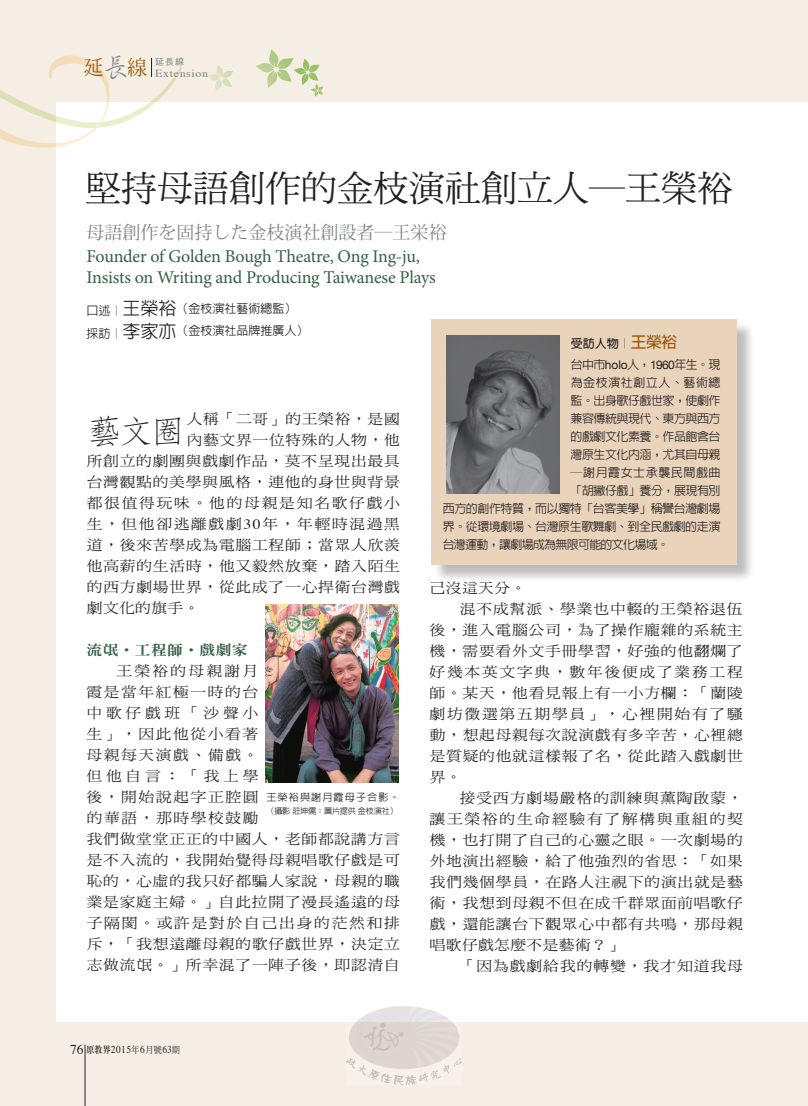
<style>
.page{position:relative;width:808px;height:1106px;background:#f5eee5}
.page>*{position:absolute;margin:0;border:0;box-sizing:border-box;transform-origin:0 0}
.t1{font:36px "DF Ming Std W5";color:#231f20}
.t2{font:300 33px "AR Fang Song B5 HK";color:#231f20;scale:1.11 1}
.t3{font:18px/21.8px "Minion Pro";letter-spacing:-.015em;color:#365f45}
.t4{font:18px "Koz Min Pro";color:#808285}
.t5{font:14.1px/21px "DF Ming Std W5";letter-spacing:.05em;color:#231f20;scale:1.11 1}
.t6{font:14.1px "DF Ming Std W5";letter-spacing:.11em;color:#231f20;scale:1.11 1}
.t7{font:14.1px "DF Ming Std W5";letter-spacing:.105em;color:#231f20;scale:1.11 1}
.t8{font:14.1px "DF Ming Std W5";letter-spacing:.025em;color:#231f20;scale:1.11 1}
.t9{font:14.1px "DF Ming Std W9";letter-spacing:.025em;color:#365f45;scale:1.11 1}
.t10{font:500 12px/20.7px "AR Hei B5";letter-spacing:-.04em;color:#231f20}
.t11{font:500 12px/22.5px "AR Hei B5";color:#231f20}
.t12{font:500 12px "AR Hei B5";letter-spacing:.045em;color:#231f20}
.t13{font:500 12px "AR Hei B5";letter-spacing:-.06em;color:#231f20}
.t14{font:10.8px "Times";letter-spacing:.05em;color:#808285;scale:1.11 1}
.t15{font:10.5px "Times";letter-spacing:.05em;color:#231f20;scale:.9 1}
.t16{font:500 10.2px "AR Hei B5";letter-spacing:.105em;color:#231f20}
.t17{font:9px "Heisei Kaku Go Std W3";color:#808285}
.t18{font:500 8.1px "AR Hei B5";letter-spacing:-.02em;color:#231f20}
.s1{font-family:"AR Xing Shu B5";font-weight:500;font-size:27.75px}
.s2{font-size:18px}
.s3{font-weight:700}
.s4{font-weight:700;font-size:15.75px;color:#9e5807}
.s5{font-family:"Helvetica Neue";font-weight:400}
.s6{font-family:"Times"}
.s7{font-size:13.5px}
.s8{font-family:"AR Ming B5";font-weight:800;font-size:9px}
.s9{font-family:"DF Ming Std W5";font-size:9px}
</style>
<div class="page">
<div style="left:56px;top:102px;width:752px;height:920px;background:#fff"></div>
<svg style="left:256px;top:49px;width:68px;height:48px"></svg>
<svg style="left:208px;top:65px;width:25px;height:26px"></svg>
<hr style="left:85px;top:1044px;width:1px;height:62px;background:#231f20">
<svg style="left:0;top:55px;width:182px;height:93px"></svg>
<div style="left:433px;top:321px;width:322px;height:262px;background:#231f20;opacity:.3"></div>
<div style="left:431px;top:319px;width:305px;height:245px;background:#ead3bb"></div>
<img style="left:447px;top:336px;width:112px;height:157px">
<img style="left:265px;top:604px;width:134px;height:178px">
<img style="left:347px;top:1006px;width:114px;height:78px">
<p class="t14" style="left:84px;top:63px;width:114px"><sup>延</sup><span class="s1">長</span><sup>線</sup> Extension</p>
<p class="t17" style="left:155px;top:55px;width:30px">延長線</p>
<h1 class="t1" style="left:85px;top:169px;width:649px">堅持母語創作的金枝演社創立人─王榮裕</h1>
<p class="t4" style="left:87px;top:219px;width:361px">母語創作を固持した金枝演社創設者―王栄裕</p>
<p class="t3" style="left:87px;top:245px;width:351px">Founder of Golden Bough Theatre, Ong Ing-ju,<br>Insists on Writing and Producing Taiwanese Plays</p>
<p class="t11" style="left:87px;top:297px;width:223px">口述︱<span class="s2">王榮裕</span>（金枝演社藝術總監）採訪︱<span class="s2">李家亦</span>（金枝演社品牌推廣人）</p>
<p class="t10" style="left:571px;top:333px;width:151px"><span class="s3">受訪人物︱</span><span class="s4">王榮裕<br></span>台中市<span class="s5">holo</span>人，<span class="s5">1960</span>年生。現</p>
<p class="t12" style="left:571px;top:376px;width:151px">為金枝演社創立人、藝術總</p>
<p class="t10" style="left:571px;top:390px;width:151px">監。出身歌仔戲世家，使劇作</p>
<p class="t10" style="left:571px;top:408px;width:151px">兼容傳統與現代、東方與西方</p>
<p class="t10" style="left:571px;top:426px;width:151px">的戲劇文化素養。作品飽含台</p>
<p class="t10" style="left:571px;top:444px;width:151px">灣原生文化內涵，尤其自母親</p>
<p class="t12" style="left:571px;top:466px;width:151px">─謝月霞女士承襲民間戲曲</p>
<p class="t10" style="left:570px;top:480px;width:151px">「胡撇仔戲」養分，展現有別</p>
<p class="t10" style="left:443px;top:498px;width:279px">西方的創作特質，而以獨特「台客美學」稱譽台灣劇場</p>
<p class="t10" style="left:443px;top:516px;width:279px">界。從環境劇場、台灣原生歌舞劇、到全民戲劇的走演</p>
<p class="t13" style="left:443px;top:538px;width:228px">台灣運動，讓劇場成為無限可能的文化場域。</p>
<h2 class="t2" style="left:87px;top:414px;width:91px">藝文圈</h2>
<p class="t5" style="left:187px;top:408px;width:193px">人稱「二哥」的王榮裕，是國</p>
<p class="t5" style="left:187px;top:429px;width:193px">內藝文界一位特殊的人物，他</p>
<p class="t5" style="left:87px;top:450px;width:284px">所創立的劇團與戲劇作品，莫不呈現出最具</p>
<p class="t5" style="left:87px;top:471px;width:284px">台灣觀點的美學與風格，連他的身世與背景</p>
<p class="t6" style="left:87px;top:495px;width:284px">都很值得玩味。他的母親是知名歌仔戲小</p>
<p class="t7" style="left:87px;top:516px;width:284px">生，但他卻逃離戲劇<span class="s6">30</span>年，年輕時混過黑</p>
<p class="t5" style="left:87px;top:534px;width:284px">道，後來苦學成為電腦工程師；當眾人欣羨</p>
<p class="t5" style="left:87px;top:555px;width:284px">他高薪的生活時，他又毅然放棄，踏入陌生</p>
<p class="t5" style="left:87px;top:576px;width:284px">的西方劇場世界，從此成了一心捍衛台灣戲</p>
<p class="t5" style="left:87px;top:597px;width:103px">劇文化的旗手。</p>
<p class="t9" style="left:87px;top:642px;width:147px">流氓‧工程師‧戲劇家</p>
<p class="t5" style="left:87px;top:660px;width:284px;text-indent:30px">王榮裕的母親謝月<br>霞是當年紅極一時的台<br>中歌仔戲班「沙聲小<br>生」，因此他從小看著<br>母親每天演戲、備戲。<br>但他自言：「我上學<br>後，開始說起字正腔圓<br>的華語，那時學校鼓勵<br>我們做堂堂正正的中國人，老師都說講方言是不入流的，我開始覺得母親唱歌仔戲是可恥的，心虛的我只好都騙人家說，母親的職業是家庭主婦。」自此拉開了漫長遙遠的母子隔閡。或許是對於自己出身的茫然和排斥，「我想遠離母親的歌仔戲世界，決定立志做流氓。」所幸混了一陣子後，即認清自</p>
<p class="t5" style="left:430px;top:577px;width:88px">己沒這天分。</p>
<p class="t5" style="left:460px;top:598px;width:256px">混不成幫派、學業也中輟的王榮裕退伍</p>
<p class="t5" style="left:429px;top:619px;width:284px">後，進入電腦公司，為了操作龐雜的系統主</p>
<p class="t5" style="left:429px;top:640px;width:284px">機，需要看外文手冊學習，好強的他翻爛了</p>
<p class="t6" style="left:429px;top:664px;width:284px">好幾本英文字典，數年後便成了業務工程</p>
<p class="t5" style="left:430px;top:682px;width:284px">師。某天，他看見報上有一小方欄：「蘭陵</p>
<p class="t6" style="left:430px;top:706px;width:284px">劇坊徵選第五期學員」，心裡開始有了騷</p>
<p class="t5" style="left:430px;top:724px;width:284px">動，想起母親每次說演戲有多辛苦，心裡總</p>
<p class="t5" style="left:430px;top:745px;width:284px">是質疑的他就這樣報了名，從此踏入戲劇世</p>
<p class="t5" style="left:430px;top:766px;width:30px">界。</p>
<p class="t5" style="left:460px;top:787px;width:257px">接受西方劇場嚴格的訓練與薰陶啟蒙，</p>
<p class="t6" style="left:430px;top:811px;width:284px">讓王榮裕的生命經驗有了解構與重組的契</p>
<p class="t5" style="left:430px;top:829px;width:284px">機，也打開了自己的心靈之眼。一次劇場的</p>
<p class="t5" style="left:430px;top:850px;width:284px">外地演出經驗，給了他強烈的省思：「如果</p>
<p class="t5" style="left:430px;top:871px;width:284px">我們幾個學員，在路人注視下的演出就是藝</p>
<p class="t5" style="left:430px;top:892px;width:284px">術，我想到母親不但在成千群眾面前唱歌仔</p>
<p class="t5" style="left:430px;top:913px;width:284px">戲，還能讓台下觀眾心中都有共鳴，那母親</p>
<p class="t8" style="left:430px;top:937px;width:176px">唱歌仔戲怎麼不是藝術？」</p>
<p class="t5" style="left:460px;top:955px;width:257px">「因為戲劇給我的轉變，我才知道我母</p>
<p class="t16" style="left:266px;top:792px;width:135px">王榮裕與謝月霞母子合影。</p>
<p class="t18" style="left:266px;top:806px;width:133px">（攝影莊坤儒；圖片提供金枝演社）</p>
<p class="t15" style="left:70px;top:1039px;width:124px"><span class="s7">76</span> <span class="s8">原教界</span>2015<span class="s9">年</span>6<span class="s9">月號</span>63<span class="s9">期</span></p>
</div>
